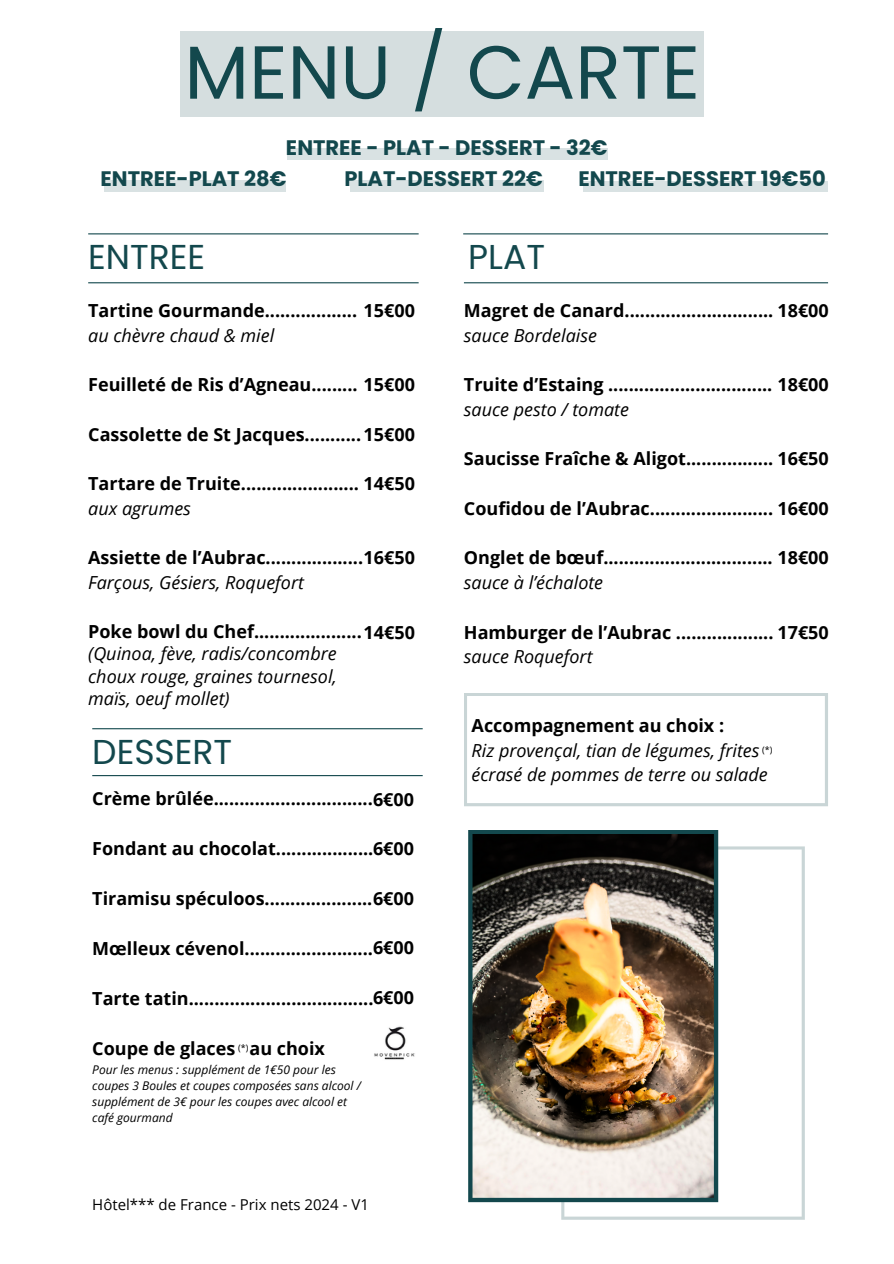
<style>
.page{position:relative;width:894px;height:1264px;background:#fff}
.page>*{position:absolute;margin:0;border:0;box-sizing:border-box;transform-origin:0 0}
.t1{font:75px "Poppins";color:#13484d}
.t2{font:34.5px "Poppins";color:#13484d}
.t3{font:700 21px "Poppins";color:#13484d}
.t4{font:700 18px/24.8px "Open Sans";color:#000}
.t5{font:italic 18px/22.5px "Open Sans";color:#000;text-align:justify}
.t6{font:15px "Open Sans";color:#000}
.t7{font:italic 12px/16px "Open Sans";color:#000}
.t8{font:9px "Open Sans";color:#000}
.s1{font-weight:400;font-style:italic}
.s2{font-weight:700;font-style:normal}
</style>
<div class="page">
<svg style="left:561px;top:846px;width:243px;height:373px"></svg>
<img style="left:468px;top:830px;width:250px;height:372px">
<hr style="left:463px;top:233px;width:364px;height:1px;background:#13484d">
<hr style="left:464px;top:282px;width:363px;height:1px;background:#13484d">
<hr style="left:92px;top:728px;width:330px;height:1px;background:#13484d">
<hr style="left:92px;top:775px;width:330px;height:1px;background:#13484d">
<hr style="left:88px;top:233px;width:330px;height:1px;background:#13484d">
<hr style="left:88px;top:282px;width:330px;height:1px;background:#13484d">
<div style="left:180px;top:31px;width:523px;height:85px;background:#d5dedf"></div>
<div style="left:286px;top:148px;width:321px;height:12px;background:#d9e2e3"></div>
<div style="left:105px;top:180px;width:181px;height:12px;background:#d9e2e3"></div>
<div style="left:350px;top:180px;width:193px;height:12px;background:#d9e2e3"></div>
<div style="left:583px;top:181px;width:244px;height:11px;background:#d9e2e3"></div>
<svg style="left:464px;top:693px;width:363px;height:113px"></svg>
<img style="left:374px;top:1026px;width:41px;height:34px">
<h4 class="t1" style="left:184px;top:20px;width:517px">MENU / CARTE</h4>
<h4 class="t3" style="left:286px;top:133px;width:323px">ENTREE - PLAT - DESSERT - 32€</h4>
<h3 class="t3" style="left:100px;top:164px;width:187px">ENTREE-PLAT 28€</h3>
<h3 class="t3" style="left:344px;top:164px;width:200px">PLAT-DESSERT 22€</h3>
<h3 class="t3" style="left:578px;top:164px;width:249px">ENTREE-DESSERT 19€50</h3>
<h4 class="t2" style="left:88px;top:233px;width:118px">ENTREE</h4>
<h4 class="t4" style="left:88px;top:297px;width:328px">Tartine Gourmande.................. 15€00</h4>
<h5 class="t5" style="left:88px;top:323px;width:187px">au chèvre chaud &amp; miel</h5>
<h4 class="t4" style="left:88px;top:372px;width:328px">Feuilleté de Ris d’Agneau......... 15€00</h4>
<h4 class="t4" style="left:88px;top:421px;width:328px">Cassolette de St Jacques...........15€00</h4>
<h4 class="t4" style="left:88px;top:471px;width:328px">Tartare de Truite....................... 14€50</h4>
<h4 class="t5" style="left:88px;top:496px;width:104px">aux agrumes</h4>
<h4 class="t4" style="left:88px;top:545px;width:328px">Assiette de l’Aubrac...................16€50</h4>
<h4 class="t5" style="left:88px;top:571px;width:217px">Farçous, Gésiers, Roquefort</h4>
<p class="t4" style="left:88px;top:618px;width:328px">Poke bowl du Chef.....................14€50</p>
<h4 class="t5" style="left:88px;top:642px;width:250px">(Quinoa, fève, radis/concombre choux rouge, graines tournesol, maïs, oeuf mollet)</h4>
<h4 class="t2" style="left:92px;top:727px;width:141px">DESSERT</h4>
<h3 class="t4" style="left:92px;top:785px;width:323px">Crème brûlée...............................6€00</h3>
<h2 class="t4" style="left:92px;top:835px;width:323px">Fondant au chocolat...................6€00</h2>
<h2 class="t4" style="left:92px;top:885px;width:323px">Tiramisu spéculoos.....................6€00</h2>
<h5 class="t4" style="left:92px;top:935px;width:323px">Mœlleux cévenol.........................6€00</h5>
<h4 class="t4" style="left:92px;top:985px;width:323px">Tarte tatin....................................6€00</h4>
<h4 class="t4" style="left:92px;top:1035px;width:234px">Coupe de glaces au choix</h4>
<h4 class="t7" style="left:92px;top:1061px;width:270px">Pour les menus : supplément de 1€50 pour les coupes 3 Boules et coupes composées sans alcool /</h4>
<h4 class="t7" style="left:92px;top:1093px;width:256px">supplément de 3€ pour les coupes avec alcool et</h4>
<h4 class="t7" style="left:92px;top:1109px;width:82px">café gourmand</h4>
<p class="t8" style="left:238px;top:1041px;width:12px">(*)</p>
<h2 class="t6" style="left:92px;top:1193px;width:278px">Hôtel*** de France - Prix nets 2024 - V1</h2>
<p class="t2" style="left:468px;top:233px;width:78px">PLAT</p>
<p class="t4" style="left:464px;top:297px;width:366px">Magret de Canard............................. 18€00 <span class="s1">sauce Bordelaise</span></p>
<p class="t4" style="left:464px;top:372px;width:366px">Truite d’Estaing ................................ 18€00 <span class="s1">sauce pesto / tomate</span></p>
<p class="t4" style="left:464px;top:446px;width:366px">Saucisse Fraîche &amp; Aligot................. 16€50</p>
<h4 class="t4" style="left:464px;top:495px;width:366px">Coufidou de l’Aubrac........................ 16€00</h4>
<h4 class="t4" style="left:464px;top:545px;width:366px">Onglet de bœuf................................. 18€00 <span class="s1">sauce à l’échalote</span></h4>
<h4 class="t4" style="left:464px;top:619px;width:366px">Hamburger de l’Aubrac ................... 17€50 <span class="s1">sauce Roquefort</span></h4>
<h5 class="t5" style="left:471px;top:712px;width:297px;line-height:24.8px;text-align:left"><span class="s2">Accompagnement au choix :<br></span>Riz provençal, tian de légumes, frites écrasé de pommes de terre ou salade</h5>
<p class="t8" style="left:761px;top:743px;width:12px">(*)</p>
</div>
